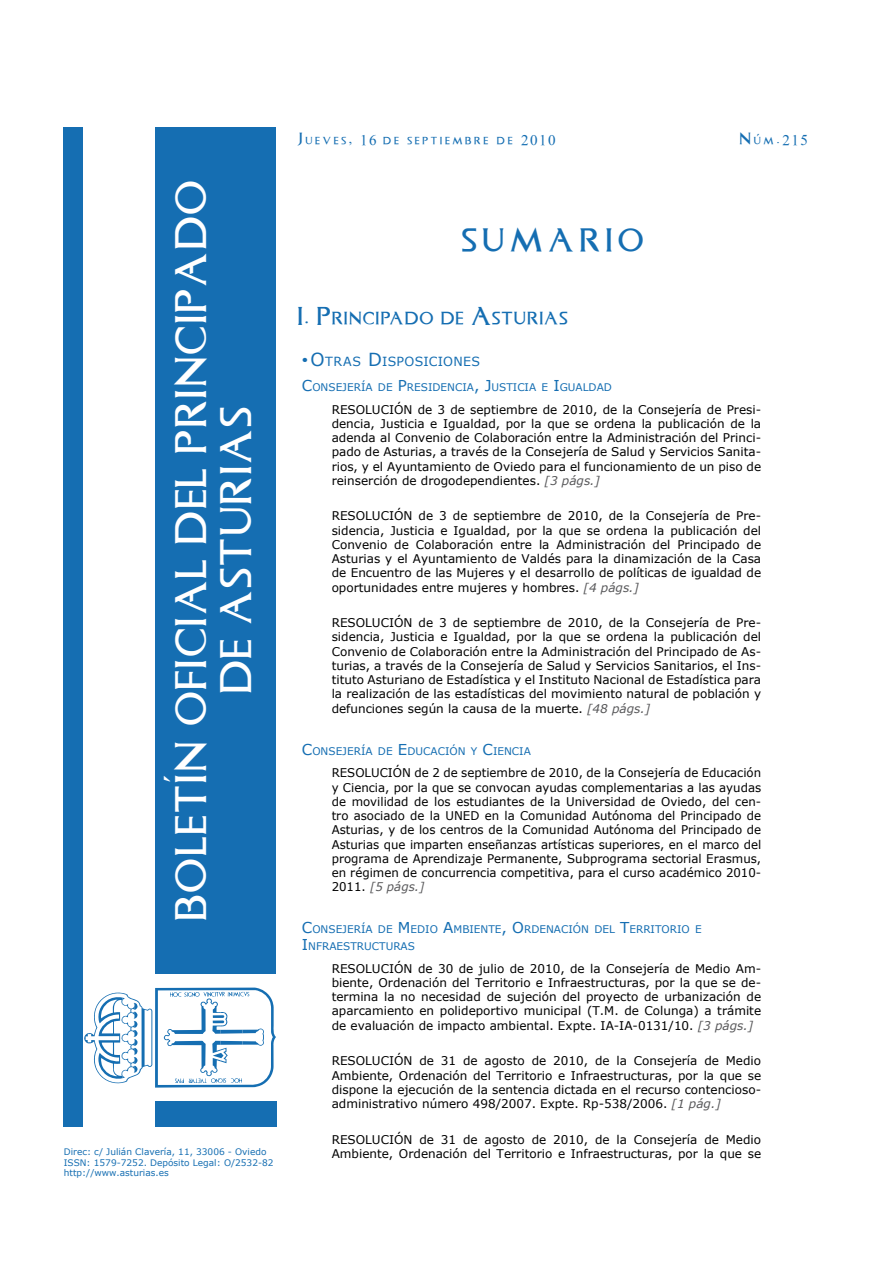
<style>
.page{position:relative;width:893px;height:1263px;background:#fff}
.page>*{position:absolute;margin:0;border:0;box-sizing:border-box;transform-origin:0 0}
.t1{font:36px/45px "Asturica";letter-spacing:.05em;color:#fff;text-align:center}
.SUMARIO{font:27px "Asturica";letter-spacing:.2em;color:#156eb2}
.SUM_Secc{font:14.7px "Asturica";letter-spacing:.075em;color:#156eb2}
.FECHA_Cabecera{font:13.5px "Asturica";letter-spacing:.2em;color:#156eb2}
.SUM_SubSecc{font:12.6px "Verdana";letter-spacing:.025em;color:#156eb2}
.SUM_Anuncio{font:12px/14.2px "Verdana";color:#000;text-align:justify}
.SUM_Organismo{font:10.5px/16.5px "Verdana";color:#156eb2}
.PIE{font:9px "Verdana";color:#156eb2}
.s1{font-size:15px}
.s2{font-size:21px}
.s3{font-family:"Asturica";font-size:18px}
.s4{font-size:18px}
.s5{font-style:italic;color:#58585a}
</style>
<div class="page">
<div style="left:155px;top:1101px;width:121px;height:26px;background:#156eb2"></div>
<div style="left:156px;top:128px;width:120px;height:846px;background:#156eb2"></div>
<div style="left:64px;top:128px;width:19px;height:999px;background:#156eb2"></div>
<svg style="left:84px;top:987px;width:192px;height:100px"></svg>
<p class="t1" style="left:165px;top:921px;width:742px;rotate:-90deg">BOLETÍN OFICIAL DEL PRINCIPADO<br>DE ASTURIAS</p>
<p class="PIE" style="left:64px;top:1146px;width:204px">Direc: c/ Julián Clavería, 11, 33006 - Oviedo</p>
<p class="PIE" style="left:64px;top:1157px;width:211px">ISSN: 1579-7252. Depósito Legal: O/2532-82</p>
<p class="PIE" style="left:64px;top:1167px;width:107px">http://www.asturias.es</p>
<p class="FECHA_Cabecera" style="left:298px;top:129px;width:259px">Jueves, <span class="s1">16</span> de septiembre de <span class="s1">2010</span></p>
<p class="FECHA_Cabecera" style="left:740px;top:129px;width:70px">Núm.<span class="s1">215</span></p>
<p class="SUMARIO" style="left:462px;top:219px;width:184px">SUMARIO</p>
<p class="SUM_Secc" style="left:298px;top:307px;width:272px"><span class="s2">I. P</span>RINCIPADO DE <span class="s2">A</span>STURIAS</p>
<p class="SUM_SubSecc" style="left:302px;top:353px;width:180px"><span class="s3">•</span><span class="s4">O</span>TRAS <span class="s4">D</span>ISPOSICIONES</p>
<p class="SUM_Organismo" style="left:302px;top:378px;width:310px"><span class="s1">C</span>ONSEJERÍA D E <span class="s1">P</span>RESID ENCIA<span class="s1">, J</span> USTICIA E <span class="s1">I</span>GUALDAD</p>
<p class="SUM_Anuncio" style="left:332px;top:402px;width:25px">Resol</p>
<p class="SUM_Anuncio" style="left:332px;top:402px;width:431px;text-indent:40px">ución de 3 de septiembre de 2010, de la Consejería de Presi&shy;dencia, Justicia e Igualdad, por la que se ordena la publicación de la adenda al Convenio de Colaboración entre la Administración del Princi&shy;pado de Asturias, a través de la Consejería de Salud y Servicios Sanita&shy;rios, y el Ayuntamiento de Oviedo para el funcionamiento de un piso de reinserción de drogodependientes. <span class="s5">[3 págs.]</span></p>
<p class="SUM_Anuncio" style="left:332px;top:508px;width:25px">Resol</p>
<p class="SUM_Anuncio" style="left:332px;top:508px;width:431px;text-indent:40px">ución de 3 de septiembre de 2010, de la Consejería de Pre&shy;sidencia, Justicia e Igualdad, por la que se ordena la publicación del Convenio de Colaboración entre la Administración del Principado de Asturias y el Ayuntamiento de Valdés para la dinamización de la Casa de Encuentro de las Mujeres y el desarrollo de políticas de igualdad de oportunidades entre mujeres y hombres. <span class="s5">[4 págs.]</span></p>
<p class="SUM_Anuncio" style="left:332px;top:615px;width:25px">Resol</p>
<p class="SUM_Anuncio" style="left:332px;top:615px;width:431px;text-indent:40px">ución de 3 de septiembre de 2010, de la Consejería de Pre&shy;sidencia, Justicia e Igualdad, por la que se ordena la publicación del Convenio de Colaboración entre la Administración del Principado de As&shy;turias, a través de la Consejería de Salud y Servicios Sanitarios, el Ins&shy;tituto Asturiano de Estadística y el Instituto Nacional de Estadística para la realización de las estadísticas del movimiento natural de población y defunciones según la causa de la muerte. <span class="s5">[48 págs.]</span></p>
<p class="SUM_Organismo" style="left:302px;top:742px;width:230px"><span class="s1">C</span>ONSEJERÍA DE <span class="s1">E</span>DUCACIÓN Y <span class="s1">C</span>IENCIA</p>
<p class="SUM_Anuncio" style="left:332px;top:765px;width:25px">Resol</p>
<p class="SUM_Anuncio" style="left:332px;top:765px;width:431px;text-indent:39px">ución de 2 de septiembre de 2010, de la Consejería de Educación y Ciencia, por la que se convocan ayudas complementarias a las ayudas de movilidad de los estudiantes de la U niversidad de Oviedo, del cen&shy;tro asociado de la U NED en la Comunidad Autónoma del Principado de Asturias, y de los centros de la Comunidad Autónoma del Principado de Asturias que imparten enseñanzas artísticas superiores, en el marco del programa de Aprendizaje Permanente, Subprograma sectorial Erasmus, en régimen de concurrencia competitiva, para el curso académico 2010- 2011. <span class="s5">[5 págs.]</span></p>
<p class="SUM_Organismo" style="left:302px;top:921px;width:401px"><span class="s1">C</span>ONSEJERÍA DE <span class="s1">M</span>EDIO <span class="s1">A</span>M BIENTE<span class="s1">, O</span>RDENACIÓN DEL <span class="s1">T</span>ERRITORIO E<br><span class="s1">I</span> NFRAESTRUCTURAS</p>
<p class="SUM_Anuncio" style="left:332px;top:961px;width:25px">Resol</p>
<p class="SUM_Anuncio" style="left:332px;top:961px;width:431px;text-indent:40px">ución de 30 de julio de 2010, de la Consejería de Medio Am&shy;biente, Ordenación del Territorio e Infraestructuras, por la que se de&shy;termina la no necesidad de sujeción del proyecto de urbanización de aparcamiento en polideportivo municipal (T.M. de Colunga) a trámite de evaluación de impacto ambiental. Expte. IA-IA-0131/10. <span class="s5">[3 págs.]</span></p>
<p class="SUM_Anuncio" style="left:332px;top:1053px;width:25px">Resol</p>
<p class="SUM_Anuncio" style="left:332px;top:1053px;width:431px;text-indent:40px">ución de 31 de agosto de 2010, de la Consejería de Medio Ambiente, Ordenación del Territorio e Infraestructuras, por la que se dispone la ejecución de la sentencia dictada en el recurso contencioso&shy;administrativo número 498/2007. Expte. Rp-538/2006. <span class="s5">[1 pág.]</span></p>
<p class="SUM_Anuncio" style="left:332px;top:1131px;width:25px">Resol</p>
<p class="SUM_Anuncio" style="left:332px;top:1131px;width:431px;text-align:right">ución de 31 de agosto de 2010, de la Consejería de Medio<br>Ambiente, Ordenación del Territorio e Infraestructuras, por la que se</p>
</div>
